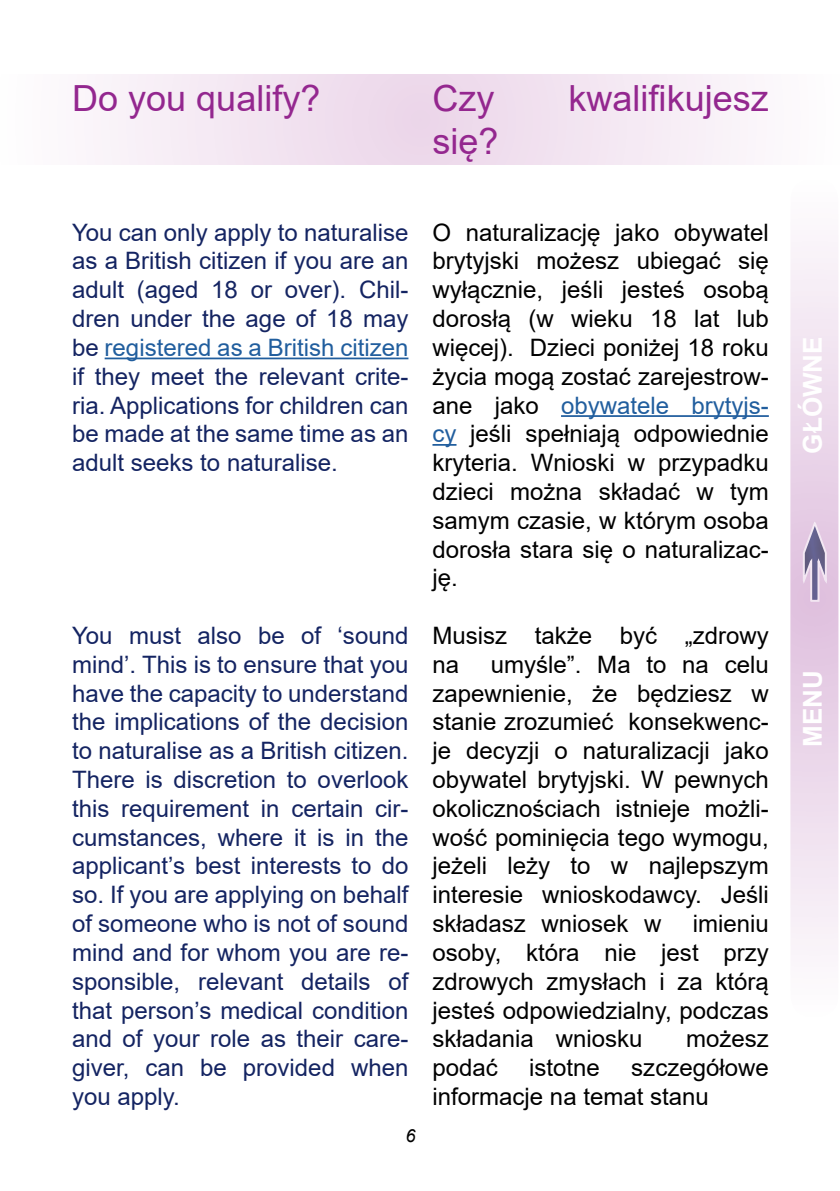
<style>
.page{position:relative;width:840px;height:1191px;background:#fff}
.page>*{position:absolute;margin:0;border:0;box-sizing:border-box;transform-origin:0 0}
.t1{font:36px "Arial";color:#93278f}
.t2{font:700 26px "Arial";color:#fff}
.t3{font:24px/28.8px "Arial";color:#000;text-align:justify}
.t4{font:24px/28.8px "Arial";color:#142462;text-align:justify}
.t5{font:italic 18px "Arial";color:#000}
.s1{color:#215e9e}
</style>
<div class="page">
<svg style="left:790px;top:178px;width:48px;height:840px"></svg>
<div style="left:789px;top:505px;width:48px;height:113px;background:#e2c5e1"></div>
<svg style="left:803px;top:521px;width:24px;height:81px"></svg>
<hr style="left:560px;top:415px;width:208px;height:2px;background:#215e9e">
<hr style="left:432px;top:444px;width:24px;height:2px;background:#215e9e">
<hr style="left:105px;top:357px;width:303px;height:2px;background:#215e9e">
<svg style="left:93px;top:74px;width:655px;height:90px;fill:#f3e5f1"></svg>
<h1 class="t1" style="left:72px;top:74px;width:250px">Do you qualify?</h1>
<h1 class="t1" style="left:432px;top:74px;width:63px">Czy</h1>
<h1 class="t1" style="left:568px;top:74px;width:202px">kwalifikujesz</h1>
<h1 class="t1" style="left:432px;top:117px;width:68px">się?</h1>
<p class="t4" style="left:72px;top:218px;width:337px">You can only apply to naturalise as a British citizen if you are an adult (aged 18 or over). Chil&shy;dren under the age of 18 may be <span class="s1">registered as a British citizen </span>if they meet the relevant crite&shy;ria. Applications for children can be made at the same time as an adult seeks to naturalise.</p>
<p class="t4" style="left:72px;top:621px;width:337px">You must also be of ‘sound mind’. This is to ensure that you have the capacity to understand the implications of the decision to naturalise as a British citizen.<br>There is discretion to overlook this requirement in certain cir&shy;cumstances, where it is in the applicant’s best interests to do so. If you are applying on behalf of someone who is not of sound mind and for whom you are re&shy;sponsible, relevant details of that person’s medical condition and of your role as their care&shy;giver, can be provided when you apply.</p>
<p class="t5" style="left:405px;top:1123px;width:12px">6</p>
<p class="t3" style="left:432px;top:218px;width:338px">O naturalizację jako obywatel brytyjski możesz ubiegać się wyłącznie, jeśli jesteś osobą dorosłą (w wieku 18 lat lub więcej). Dzieci poniżej 18 roku życia mogą zostać zarejestrow&shy;ane jako <span class="s1">obywatele brytyjs&shy;cy</span> jeśli spełniają odpowiednie kryteria. Wnioski w przypadku dzieci można składać w tym samym czasie, w którym osoba dorosła stara się o naturalizac&shy;ję.</p>
<p class="t3" style="left:432px;top:621px;width:337px">Musisz także być „zdrowy na</p>
<p class="t3" style="left:432px;top:650px;width:337px;text-indent:58px">umyśle”. Ma to na celu zapewnienie, że będziesz w stanie zrozumieć konsekwenc&shy;je decyzji o naturalizacji jako obywatel brytyjski. W pewnych okolicznościach istnieje możli&shy;wość pominięcia tego wymogu, jeżeli leży to w najlepszym interesie wnioskodawcy. Jeśli składasz wniosek w</p>
<p class="t3" style="left:432px;top:909px;width:337px;text-indent:260px">imieniu osoby, która nie jest przy zdrowych zmysłach i za którą jesteś odpowiedzialny, podczas składania wniosku</p>
<p class="t3" style="left:685px;top:1024px;width:84px">możesz</p>
<p class="t3" style="left:432px;top:1053px;width:67px">podać</p>
<p class="t3" style="left:529px;top:1053px;width:72px">istotne</p>
<p class="t3" style="left:432px;top:1053px;width:337px;text-indent:199px">szczegółowe informacje na temat stanu</p>
<p class="t2" style="left:793px;top:453px;width:119px;rotate:-90deg">GŁÓWNE</p>
<p class="t2" style="left:793px;top:747px;width:78px;rotate:-90deg">MENU</p>
</div>
